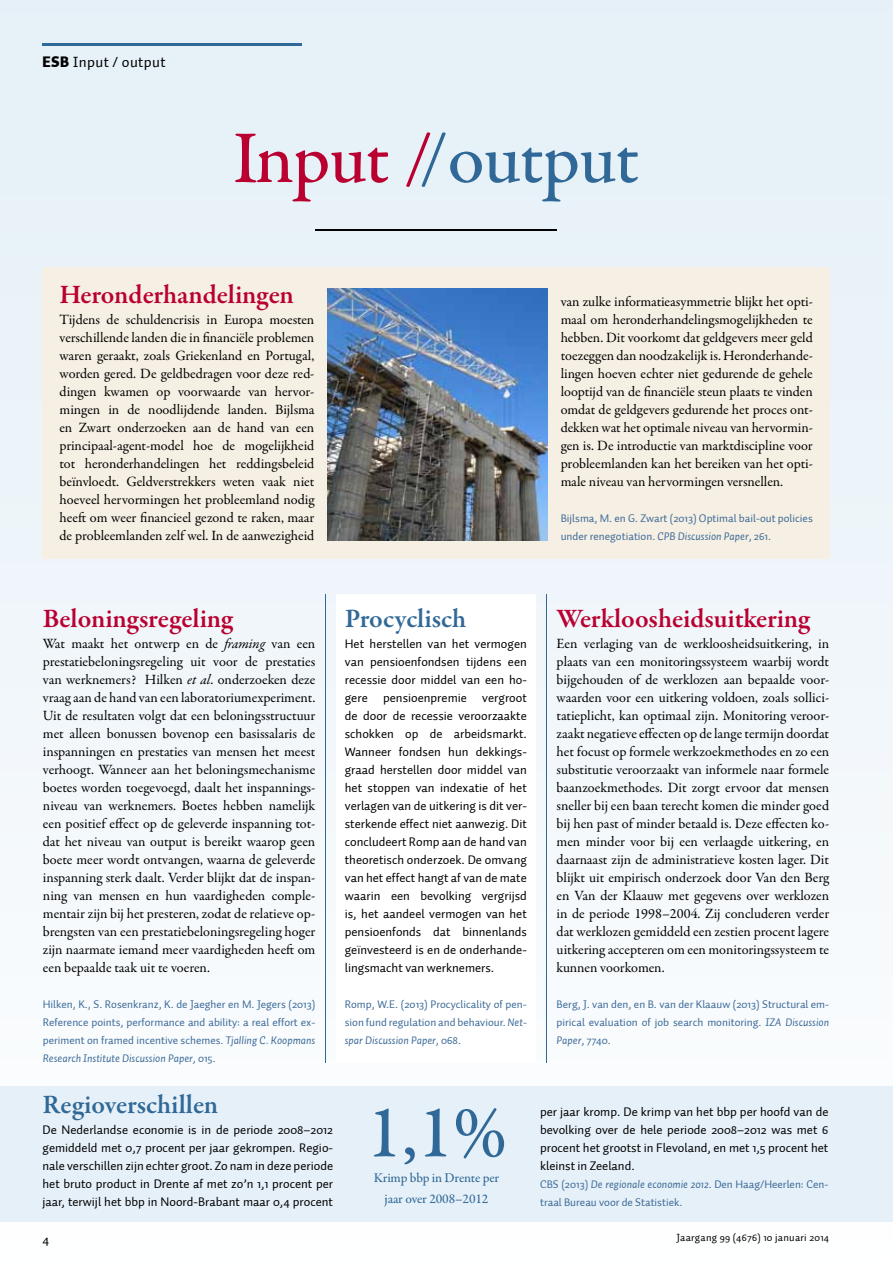
<style>
.page{position:relative;width:893px;height:1263px;background:#f0f6fa}
.page>*{position:absolute;margin:0;border:0;box-sizing:border-box;transform-origin:0 0}
.t1{font:500 75px "Garamond Premr Pro";letter-spacing:-.02em;color:#306997}
.t2{font:600 27px "Garamond Premr Pro";letter-spacing:-.005em;color:#b90031}
.t3{font:600 27px "Garamond Premr Pro";color:#306997}
.t4{font:15px "Auto 1";letter-spacing:.025em;color:#000}
.t5{font:14.25px/18px "Garamond Premr Pro";letter-spacing:-.005em;color:#000;text-align:justify}
.t6{font:500 13.5px/21px "Garamond Premr Pro";letter-spacing:-.015em;color:#306997;text-align:center}
.t7{font:13.5px "Auto 1";color:#000}
.t8{font:12.75px/18px "Auto 1";color:#000;text-align:justify}
.t9{font:11.25px/18px "Auto 1";color:#3b6a98;text-align:justify}
.t10{font:10.5px "Auto 1";letter-spacing:.025em;color:#000}
.s1{font-weight:900}
.s2{color:#b90031}
.s3{font-style:italic}
</style>
<div class="page">
<hr style="left:43px;top:43px;width:259px;height:2px;background:#306997">
<div style="left:0;top:1086px;width:893px;height:135px;background:#e6f0f8"></div>
<hr style="left:315px;top:229px;width:242px;height:2px;background:#000">
<hr style="left:325px;top:594px;width:1px;height:468px;background:#306997">
<hr style="left:546px;top:594px;width:1px;height:468px;background:#306997">
<div style="left:336px;top:594px;width:199px;height:468px;background:#fff"></div>
<div style="left:43px;top:267px;width:787px;height:291px;background:#f6efe3"></div>
<img style="left:327px;top:288px;width:221px;height:252px">
<p class="t4" style="left:43px;top:53px;width:125px"><span class="s1">ESB</span> Input / output</p>
<h1 class="t1" style="left:232px;top:113px;width:408px"><span class="s2">Input /</span>/output</h1>
<h2 class="t2" style="left:60px;top:278px;width:236px">Heronderhandelingen</h2>
<p class="t5" style="left:60px;top:311px;width:256px">Tijdens de schuldencrisis in Europa moesten verschillende landen die in financiële problemen waren geraakt, zoals Griekenland en Portugal, worden gered. De geldbedragen voor deze red&shy;dingen kwamen op voorwaarde van hervor&shy;mingen in de noodlijdende landen. Bijlsma en Zwart onderzoeken aan de hand van een principaal-agent-model hoe de mogelijkheid tot heronderhandelingen het reddingsbeleid beïnvloedt. Geldverstrekkers weten vaak niet hoeveel hervormingen het probleemland nodig heeft om weer financieel gezond te raken, maar de probleemlanden zelf wel. In de aanwezigheid</p>
<p class="t5" style="left:561px;top:293px;width:254px">van zulke informatieasymmetrie blijkt het opti&shy;maal om heronderhandelingsmogelijkheden te hebben. Dit voorkomt dat geldgevers meer geld toezeggen dan noodzakelijk is. Heronderhande&shy;lingen hoeven echter niet gedurende de gehele looptijd van de financiële steun plaats te vinden omdat de geldgevers gedurende het proces ont&shy;dekken wat het optimale niveau van hervormin&shy;gen is. De introductie van marktdiscipline voor probleemlanden kan het bereiken van het opti&shy;male niveau van hervormingen versnellen.</p>
<p class="t9" style="left:561px;top:509px;width:254px">Bijlsma, M. en G. Zwart (2013) Optimal bail-out policies under renegotiation. <span class="s3">CPB Discussion Paper</span>, 261.</p>
<h2 class="t2" style="left:43px;top:602px;width:192px">Beloningsregeling</h2>
<p class="t5" style="left:43px;top:635px;width:274px">Wat maakt het ontwerp en de <span class="s3">framing</span> van een prestatiebeloningsregeling uit voor de prestaties van werknemers? Hilken <span class="s3">et al</span>. onderzoeken deze vraag aan de hand van een laboratoriumexperiment.<br>Uit de resultaten volgt dat een beloningsstructuur met alleen bonussen bovenop een basissalaris de inspanningen en prestaties van mensen het meest verhoogt. Wanneer aan het beloningsmechanisme boetes worden toegevoegd, daalt het inspannings&shy;niveau van werknemers. Boetes hebben namelijk een positief effect op de geleverde inspanning tot&shy;dat het niveau van output is bereikt waarop geen boete meer wordt ontvangen, waarna de geleverde inspanning sterk daalt. Verder blijkt dat de inspan&shy;ning van mensen en hun vaardigheden comple&shy;mentair zijn bij het presteren, zodat de relatieve op&shy;brengsten van een prestatiebeloningsregeling hoger zijn naarmate iemand meer vaardigheden heeft om een bepaalde taak uit te voeren.</p>
<p class="t9" style="left:43px;top:995px;width:274px">Hilken, K., S. Rosenkranz, K. de Jaegher en M. Jegers (2013)<br>Reference points, performance and ability: a real effort ex&shy;periment on framed incentive schemes. <span class="s3">Tjalling C. Koopmans Research Institute Discussion Paper</span>, 015.</p>
<h2 class="t3" style="left:43px;top:1088px;width:177px">Regioverschillen</h2>
<p class="t8" style="left:43px;top:1121px;width:292px">De Nederlandse economie is in de periode 2008–2012 gemiddeld met 0,7 procent per jaar gekrompen. Regio&shy;nale verschillen zijn echter groot. Zo nam in deze periode het bruto product in Drente af met zo’n 1,1 procent per jaar, terwijl het bbp in Noord-Brabant maar 0,4 procent</p>
<h2 class="t3" style="left:345px;top:602px;width:123px">Procyclisch</h2>
<p class="t8" style="left:345px;top:635px;width:184px">Het herstellen van het vermogen van pensioenfondsen tijdens een recessie door middel van een ho&shy;gere pensioenpremie vergroot de door de recessie veroorzaakte schokken op de arbeidsmarkt.<br>Wanneer fondsen hun dekkings&shy;graad herstellen door middel van het stoppen van indexatie of het verlagen van de uitkering is dit ver&shy;sterkende effect niet aanwezig. Dit concludeert Romp aan de hand van theoretisch onderzoek. De omvang van het effect hangt af van de mate waarin een bevolking vergrijsd is, het aandeel vermogen van het pensioenfonds dat binnenlands geïnvesteerd is en de onderhande&shy;lingsmacht van werknemers.</p>
<p class="t9" style="left:345px;top:995px;width:184px">Romp, W.E. (2013) Procyclicality of pen&shy;sion fund regulation and behaviour. <span class="s3">Net&shy;spar Discussion Paper</span>, 068.</p>
<h1 class="t1" style="left:366px;top:1087px;width:143px">1,1%</h1>
<p class="t6" style="left:374px;top:1167px;width:127px">Krimp bbp in Drente per jaar over 2008–2012</p>
<h2 class="t2" style="left:557px;top:602px;width:255px">Werkloosheidsuitkering</h2>
<p class="t5" style="left:557px;top:635px;width:274px">Een verlaging van de werkloosheidsuitkering, in plaats van een monitoringssysteem waarbij wordt bijgehouden of de werklozen aan bepaalde voor&shy;waarden voor een uitkering voldoen, zoals sollici&shy;tatieplicht, kan optimaal zijn. Monitoring veroor&shy;zaakt negatieve effecten op de lange termijn doordat het focust op formele werkzoekmethodes en zo een substitutie veroorzaakt van informele naar formele baanzoekmethodes. Dit zorgt ervoor dat mensen sneller bij een baan terecht komen die minder goed bij hen past of minder betaald is. Deze effecten ko&shy;men minder voor bij een verlaagde uitkering, en daarnaast zijn de administratieve kosten lager. Dit blijkt uit empirisch onderzoek door Van den Berg en Van der Klaauw met gegevens over werklozen in de periode 1998–2004. Zij concluderen verder dat werklozen gemiddeld een zestien procent lagere uitkering accepteren om een monitoringssysteem te kunnen voorkomen.</p>
<p class="t9" style="left:557px;top:995px;width:274px">Berg, J. van den, en B. van der Klaauw (2013) Structural em&shy;pirical evaluation of job search monitoring. <span class="s3">IZA Discussion Paper</span>, 7740.</p>
<p class="t8" style="left:540px;top:1103px;width:290px">per jaar kromp. De krimp van het bbp per hoofd van de bevolking over de hele periode 2008–2012 was met 6 procent het grootst in Flevoland, en met 1,5 procent het kleinst in Zeeland.</p>
<p class="t9" style="left:540px;top:1175px;width:290px">CBS (2013) <span class="s3">De regionale economie 2012</span>. Den Haag/Heerlen: Cen&shy;traal Bureau voor de Statistiek.</p>
<p class="t7" style="left:43px;top:1231px;width:8px">4</p>
<p class="t10" style="left:676px;top:1231px;width:154px">Jaargang 99 (4676) 10 januari 2014</p>
</div>
